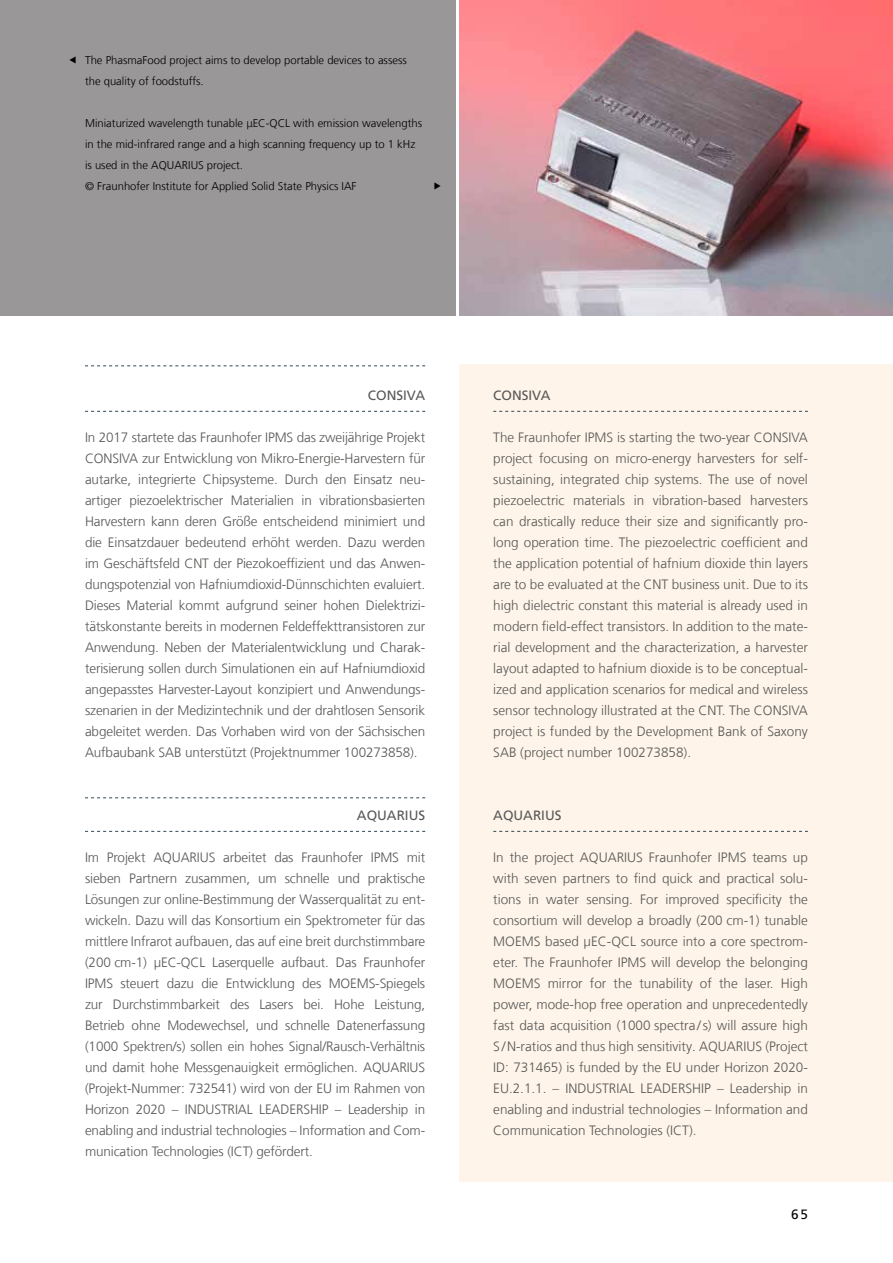
<style>
.page{position:relative;width:893px;height:1263px;background:#fff}
.page>*{position:absolute;margin:0;border:0;box-sizing:border-box;transform-origin:0 0}
.t1{font:300 13.5px/21px "Frutiger LT Com";letter-spacing:-.01em;color:#575756;text-align:justify}
.t2{font:13.5px "Frutiger LT Com";color:#575756}
.t3{font:13.5px "Frutiger LT Com";color:#000}
.t4{font:300 11.25px/21px "Frutiger LT Com";color:#000}
</style>
<div class="page">
<div style="left:0;top:0;width:455px;height:316px;background:#999797"></div>
<img style="left:459px;top:0;width:434px;height:316px">
<svg style="left:85px;top:365px;width:340px;height:1px"></svg>
<svg style="left:85px;top:411px;width:340px;height:1px"></svg>
<div style="left:459px;top:365px;width:434px;height:817px;background:#fef4e9"></div>
<svg style="left:493px;top:411px;width:315px;height:1px"></svg>
<svg style="left:493px;top:831px;width:315px;height:1px"></svg>
<svg style="left:85px;top:797px;width:340px;height:1px"></svg>
<svg style="left:85px;top:831px;width:340px;height:1px"></svg>
<p class="t4" style="left:85px;top:49px;width:323px">The PhasmaFood project aims to develop portable devices to assess the quality of foodstuffs.</p>
<p class="t4" style="left:85px;top:112px;width:339px">Miniaturized wavelength tunable μEC-QCL with emission wavelengths in the mid-infrared range and a high scanning frequency up to 1 kHz is used in the AQUARIUS project.<br>© Fraunhofer Institute for Applied Solid State Physics IAF</p>
<p class="t2" style="left:368px;top:387px;width:10px">CONS</p>
<p class="t2" style="left:403px;top:387px;width:23px">IVA</p>
<p class="t1" style="left:85px;top:426px;width:342px">In 2017 startete das Fraunhofer IPMS das zweijährige Projekt CONSIVA zur Entwicklung von Mikro-Energie-Harvestern für autarke, integrierte Chipsysteme. Durch den Einsatz neu&shy;artiger piezoelektrischer Materialien in vibrationsbasierten Harvestern kann deren Größe entscheidend minimiert und die Einsatzdauer bedeutend erhöht werden. Dazu werden im Geschäftsfeld CNT der Piezokoeffizient und das Anwen&shy;dungspotenzial von Hafniumdioxid-Dünnschichten evaluiert.<br>Dieses Material kommt aufgrund seiner hohen Dielektrizi&shy;tätskonstante bereits in modernen Feldeffekttransistoren zur Anwendung. Neben der Materialentwicklung und Charak&shy;terisierung sollen durch Simulationen ein auf Hafniumdioxid angepasstes Harvester-Layout konzipiert und Anwendungs&shy;szenarien in der Medizintechnik und der drahtlosen Sensorik abgeleitet werden. Das Vorhaben wird von der Sächsischen Aufbaubank SAB unterstützt (Projektnummer 100273858).</p>
<p class="t2" style="left:357px;top:807px;width:30px">AQUAR</p>
<p class="t2" style="left:405px;top:807px;width:13px">IUS</p>
<p class="t1" style="left:85px;top:846px;width:342px">Im Projekt AQUARIUS arbeitet das Fraunhofer IPMS mit sieben Partnern zusammen, um schnelle und praktische Lösungen zur online-Bestimmung der Wasserqualität zu ent&shy;wickeln. Dazu will das Konsortium ein Spektrometer für das mittlere Infrarot aufbauen, das auf eine breit durchstimmbare (200 cm-1) µEC-QCL Laserquelle aufbaut. Das Fraunhofer IPMS steuert dazu die Entwicklung des MOEMS-Spiegels zur Durchstimmbarkeit des Lasers bei. Hohe Leistung, Betrieb ohne Modewechsel, und schnelle Datenerfassung (1000 Spektren/s) sollen ein hohes Signal/Rausch-Verhältnis und damit hohe Messgenauigkeit ermöglichen. AQUARIUS (Projekt-Nummer: 732541) wird von der EU im Rahmen von Horizon 2020 – INDUSTRIAL LEADERSHIP – Leadership in enabling and industrial technologies – Information and Com&shy;munication Technologies (ICT) gefördert.</p>
<p class="t2" style="left:493px;top:387px;width:10px">CONS</p>
<p class="t2" style="left:528px;top:387px;width:23px">IVA</p>
<p class="t1" style="left:493px;top:426px;width:316px">The Fraunhofer IPMS is starting the two-year CONSIVA project focusing on micro-energy harvesters for self&shy;sustaining, integrated chip systems. The use of novel piezoelectric materials in vibration-based harvesters can drastically reduce their size and significantly pro&shy;long operation time. The piezoelectric coefficient and the application potential of hafnium dioxide thin layers are to be evaluated at the CNT business unit. Due to its high dielectric constant this material is already used in modern field-effect transistors. In addition to the mate&shy;rial development and the characterization, a harvester layout adapted to hafnium dioxide is to be conceptual&shy;ized and application scenarios for medical and wireless sensor technology illustrated at the CNT. The CONSIVA project is funded by the Development Bank of Saxony SAB (project number 100273858).</p>
<p class="t2" style="left:493px;top:807px;width:30px">AQUAR</p>
<p class="t2" style="left:541px;top:807px;width:13px">IUS</p>
<p class="t1" style="left:493px;top:846px;width:316px">In the project AQUARIUS Fraunhofer IPMS teams up with seven partners to find quick and practical solu&shy;tions in water sensing. For improved specificity the consortium will develop a broadly (200 cm-1) tunable MOEMS based µEC-QCL source into a core spectrom&shy;eter. The Fraunhofer IPMS will develop the belonging MOEMS mirror for the tunability of the laser. High power, mode-hop free operation and unprecedentedly fast data acquisition (1000 spectra /s) will assure high S/N-ratios and thus high sensitivity. AQUARIUS (Project ID: 731465) is funded by the EU under Horizon 2020- EU.2.1.1. – INDUSTRIAL LEADERSHIP – Leadership in enabling and industrial technologies – Information and Communication Technologies (ICT).</p>
<p class="t3" style="left:791px;top:1206px;width:18px">65</p>
</div>
